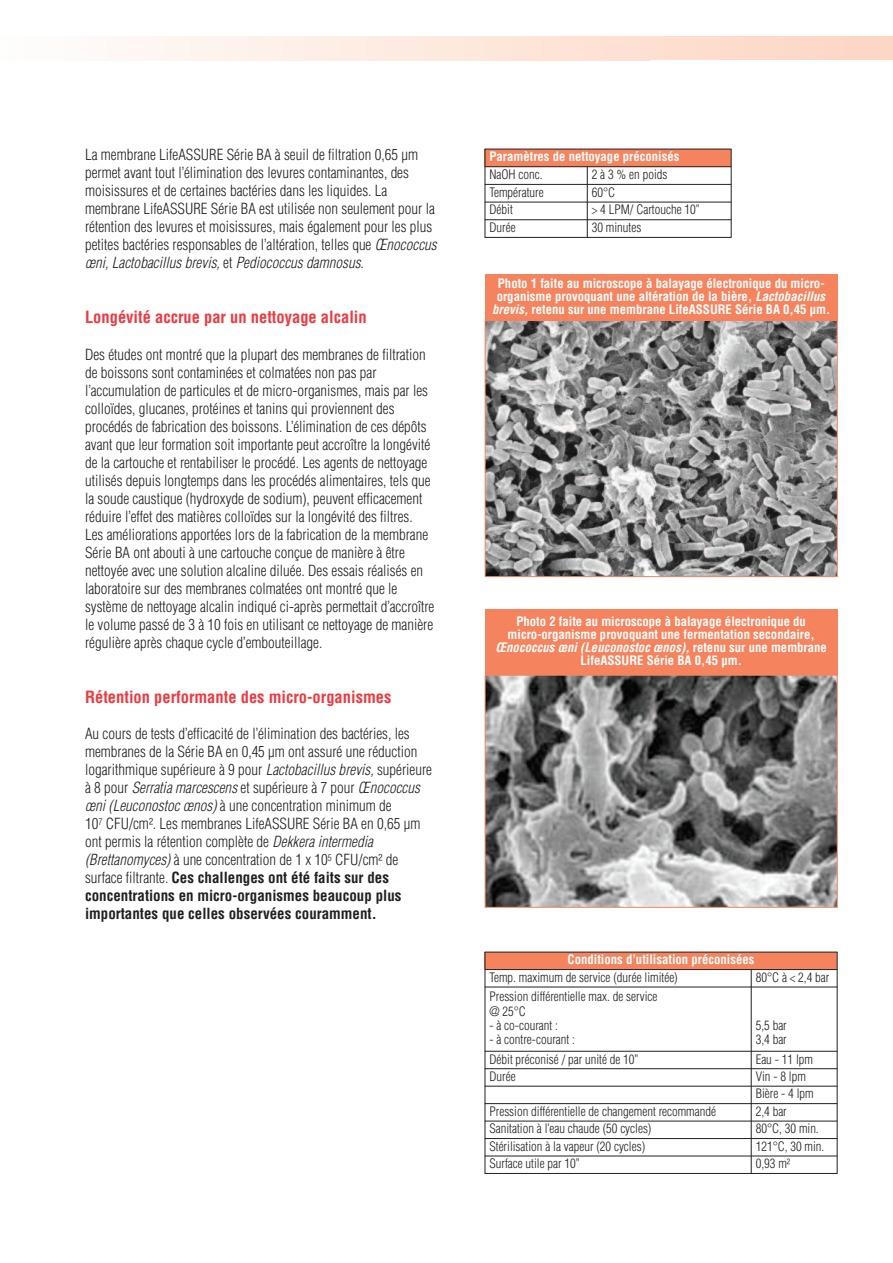
<style>
.page{position:relative;width:893px;height:1263px;background:#fff}
.page>*{position:absolute;margin:0;border:0;box-sizing:border-box;transform-origin:0 0}
.t1{font:700 condensed 16.5px "Helvetica";color:#ee3a41}
.t2{font:300 condensed 15px/18px "Helvetica";color:#231f20}
.t3{font:300 condensed 12.75px/14.2px "Helvetica";color:#231f20}
.t4{font:700 condensed 12.75px/12.8px "Helvetica";color:#fff;text-align:center}
.s1{font-style:italic}
.s2{font-weight:700}
</style>
<div class="page">
<div style="left:485px;top:149px;width:246px;height:18px;background:#f5835d"></div>
<hr style="left:485px;top:149px;width:1px;height:89px;background:#231f20">
<hr style="left:587px;top:166px;width:1px;height:72px;background:#231f20">
<hr style="left:731px;top:149px;width:1px;height:89px;background:#231f20">
<hr style="left:485px;top:149px;width:246px;height:1px;background:#231f20">
<hr style="left:485px;top:166px;width:246px;height:1px;background:#231f20">
<hr style="left:485px;top:184px;width:246px;height:1px;background:#231f20">
<hr style="left:485px;top:202px;width:246px;height:1px;background:#231f20">
<hr style="left:485px;top:219px;width:246px;height:1px;background:#231f20">
<hr style="left:485px;top:237px;width:246px;height:1px;background:#231f20">
<div style="left:485px;top:952px;width:352px;height:17px;background:#f5835d"></div>
<hr style="left:485px;top:952px;width:1px;height:222px;background:#231f20">
<hr style="left:751px;top:969px;width:1px;height:205px;background:#231f20">
<hr style="left:837px;top:952px;width:1px;height:222px;background:#231f20">
<hr style="left:485px;top:952px;width:352px;height:1px;background:#231f20">
<hr style="left:485px;top:969px;width:352px;height:1px;background:#231f20">
<hr style="left:485px;top:987px;width:352px;height:1px;background:#231f20">
<hr style="left:485px;top:1051px;width:352px;height:1px;background:#231f20">
<hr style="left:485px;top:1068px;width:352px;height:1px;background:#231f20">
<hr style="left:485px;top:1086px;width:352px;height:1px;background:#231f20">
<hr style="left:485px;top:1103px;width:352px;height:1px;background:#231f20">
<hr style="left:485px;top:1121px;width:352px;height:1px;background:#231f20">
<hr style="left:485px;top:1138px;width:352px;height:1px;background:#231f20">
<hr style="left:485px;top:1156px;width:352px;height:1px;background:#231f20">
<hr style="left:485px;top:1173px;width:352px;height:1px;background:#231f20">
<img style="left:487px;top:322px;width:349px;height:253px">
<div style="left:485px;top:320px;width:353px;height:257px;border:1px solid #f5835d"></div>
<div style="left:485px;top:274px;width:353px;height:47px;background:#f5835d"></div>
<img style="left:487px;top:677px;width:349px;height:229px">
<div style="left:485px;top:675px;width:353px;height:233px;border:1px solid #f5835d"></div>
<div style="left:485px;top:609px;width:353px;height:65px;background:#f5835d"></div>
<p class="t2" style="left:85px;top:146px;width:353px">La membrane LifeASSURE Série BA à seuil de filtration 0,65 µm permet avant tout l’élimination des levures contaminantes, des moisissures et de certaines bactéries dans les liquides. La membrane LifeASSURE Série BA est utilisée non seulement pour la rétention des levures et moisissures, mais également pour les plus petites bactéries responsables de l’altération, telles que <span class="s1">Œnococcus œni, Lactobacillus brevis,</span> et <span class="s1">Pediococcus damnosus</span>.</p>
<p class="t1" style="left:85px;top:308px;width:283px">Longévité accrue par un nettoyage alcalin</p>
<p class="t2" style="left:85px;top:345px;width:351px">Des études ont montré que la plupart des membranes de filtration de boissons sont contaminées et colmatées non pas par l’accumulation de particules et de micro-organismes, mais par les colloïdes, glucanes, protéines et tanins qui proviennent des procédés de fabrication des boissons. L’élimination de ces dépôts avant que leur formation soit importante peut accroître la longévité de la cartouche et rentabiliser le procédé. Les agents de nettoyage utilisés depuis longtemps dans les procédés alimentaires, tels que la soude caustique (hydroxyde de sodium), peuvent efficacement réduire l’effet des matières colloïdes sur la longévité des filtres.<br>Les améliorations apportées lors de la fabrication de la membrane Série BA ont abouti à une cartouche conçue de manière à être nettoyée avec une solution alcaline diluée. Des essais réalisés en laboratoire sur des membranes colmatées ont montré que le système de nettoyage alcalin indiqué ci-après permettait d’accroître le volume passé de 3 à 10 fois en utilisant ce nettoyage de manière régulière après chaque cycle d’embouteillage.</p>
<p class="t1" style="left:85px;top:687px;width:308px">Rétention performante des micro-organismes</p>
<p class="t2" style="left:85px;top:725px;width:349px">Au cours de tests d’efficacité de l’élimination des bactéries, les membranes de la Série BA en 0,45 µm ont assuré une réduction logarithmique supérieure à 9 pour <span class="s1">Lactobacillus brevis,</span> supérieure à 8 pour <span class="s1">Serratia marcescens</span> et supérieure à 7 pour <span class="s1">Œnococcus œni (Leuconostoc œnos)</span> à une concentration minimum de<br>10<sup>7</sup> CFU/cm². Les membranes LifeASSURE Série BA en 0,65 µm ont permis la rétention complète de <span class="s1">Dekkera intermedia (Brettanomyces)</span> à une concentration de 1 x 10<sup>5</sup> CFU/cm² de surface filtrante. <span class="s2">Ces challenges ont été faits sur des concentrations en micro-organismes beaucoup plus importantes que celles observées couramment.</span></p>
<p class="t4" style="left:489px;top:151px;width:192px">Paramètres de nettoyage préconisés</p>
<p class="t3" style="left:489px;top:168px;width:55px">NaOH conc.</p>
<p class="t3" style="left:592px;top:168px;width:77px">2 à 3 % en poids</p>
<p class="t3" style="left:489px;top:185px;width:56px">Température</p>
<p class="t3" style="left:592px;top:185px;width:25px">60°C</p>
<p class="t3" style="left:489px;top:203px;width:25px">Débit</p>
<p class="t3" style="left:592px;top:203px;width:110px">&gt; 4 LPM/ Cartouche 10”</p>
<p class="t3" style="left:489px;top:221px;width:28px">Durée</p>
<p class="t3" style="left:592px;top:221px;width:51px">30 minutes</p>
<p class="t4" style="left:492px;top:277px;width:340px">Photo 1 faite au microscope à balayage électronique du micro&shy;organisme provoquant une altération de la bière, <span class="s1">Lactobacillus brevis,</span> retenu sur une membrane LifeASSURE Série BA 0,45 µm.</p>
<p class="t4" style="left:495px;top:616px;width:333px">Photo 2 faite au microscope à balayage électronique du micro-organisme provoquant une fermentation secondaire, <span class="s1">Œnococcus œni (Leuconostoc œnos),</span> retenu sur une membrane LifeASSURE Série BA 0,45 µm.</p>
<p class="t4" style="left:568px;top:953px;width:188px">Conditions d’utilisation préconisées</p>
<p class="t3" style="left:489px;top:970px;width:190px">Temp. maximum de service (durée limitée)</p>
<p class="t3" style="left:756px;top:970px;width:75px">80°C à &lt; 2,4 bar</p>
<p class="t3" style="left:489px;top:990px;width:170px">Pression différentielle max. de service @ 25°C</p>
<p class="t3" style="left:489px;top:1018px;width:70px">- à co-courant :</p>
<p class="t3" style="left:489px;top:1032px;width:87px">- à contre-courant :</p>
<p class="t3" style="left:756px;top:1018px;width:33px">5,5 bar<br>3,4 bar</p>
<p class="t3" style="left:489px;top:1052px;width:151px">Débit préconisé / par unité de 10”</p>
<p class="t3" style="left:756px;top:1052px;width:59px">Eau - 11 lpm</p>
<p class="t3" style="left:489px;top:1069px;width:28px">Durée</p>
<p class="t3" style="left:756px;top:1068px;width:60px;line-height:17.4px">Vin - 8 lpm<br>Bière - 4 lpm</p>
<p class="t3" style="left:489px;top:1104px;width:228px">Pression différentielle de changement recommandé</p>
<p class="t3" style="left:756px;top:1104px;width:33px">2,4 bar</p>
<p class="t3" style="left:489px;top:1122px;width:164px">Sanitation à l’eau chaude (50 cycles)</p>
<p class="t3" style="left:756px;top:1122px;width:65px">80°C, 30 min.</p>
<p class="t3" style="left:489px;top:1139px;width:157px">Stérilisation à la vapeur (20 cycles)</p>
<p class="t3" style="left:756px;top:1139px;width:70px">121°C, 30 min.</p>
<p class="t3" style="left:489px;top:1157px;width:92px">Surface utile par 10”</p>
<p class="t3" style="left:756px;top:1157px;width:36px">0,93 m²</p>
</div>
